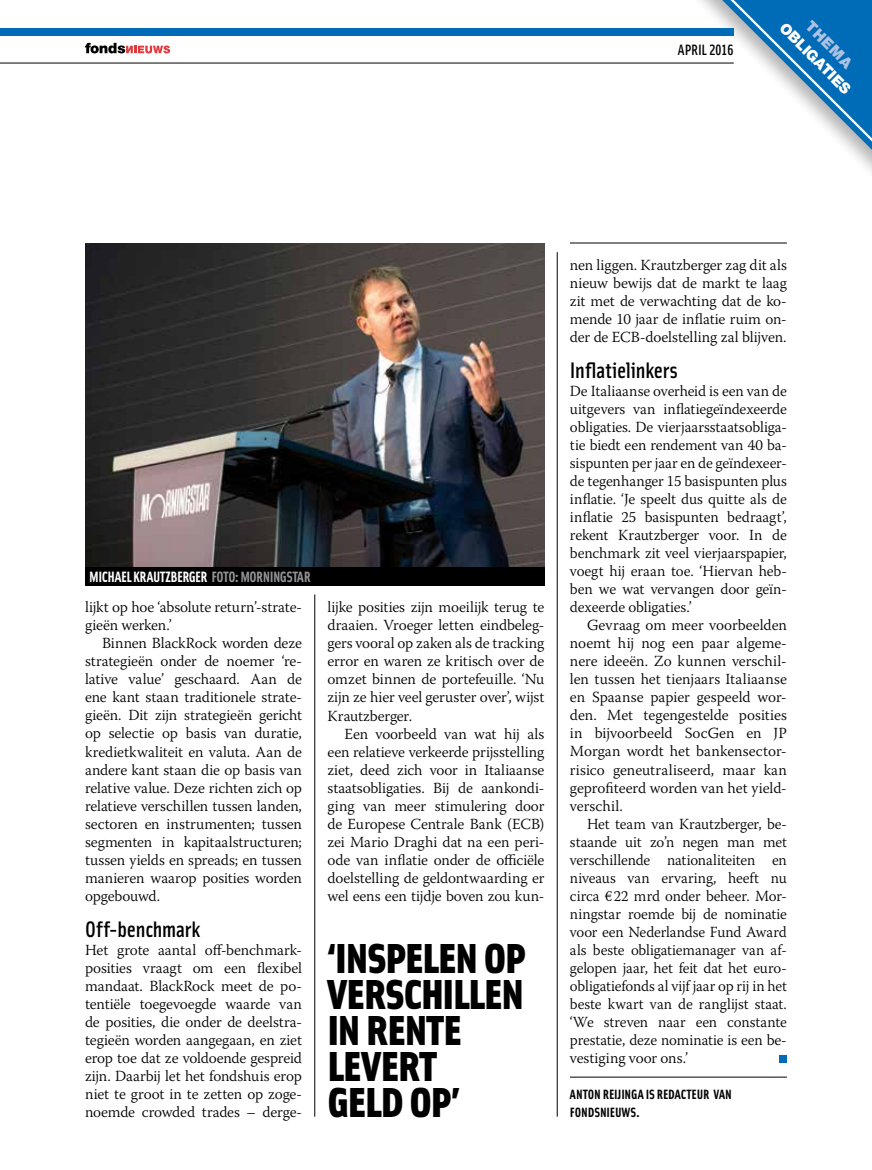
<style>
.page{position:relative;width:872px;height:1170px;background:#fff}
.page>*{position:absolute;margin:0;border:0;box-sizing:border-box;transform-origin:0 0}
.t1{font:900 42px/36px "Solex";letter-spacing:-.025em;color:#000}
.t2{font:22.5px "Solex Medium Lining";letter-spacing:-.01em;color:#000}
.t3{font:300 15.3px/18px "Warnock Pro";letter-spacing:-.005em;color:#000;text-align:justify}
.t4{font:700 15px "Solex";letter-spacing:-.035em;color:#fff}
.t5{font:900 15px "Helvetica Neue";color:#fff}
.t6{font:500 15px "Solex";letter-spacing:-.01em;color:#000}
.t7{font:900 15px "Helvetica Neue";color:#aec2e4}
.t8{font:700 13.5px/18px "Solex";letter-spacing:-.01em;color:#000}
.s1{font-family:"Solex Medium Lining";font-weight:400}
.s2{color:#939598}
</style>
<div class="page">
<hr style="left:314px;top:594px;width:1px;height:522px;background:#000">
<hr style="left:557px;top:252px;width:1px;height:864px;background:#000">
<hr style="left:570px;top:243px;width:217px;height:1px;background:#000">
<div style="left:779px;top:1054px;width:8px;height:8px;background:#006bb6"></div>
<svg style="left:708px;top:0;width:164px;height:165px"></svg>
<hr style="left:570px;top:1076px;width:217px;height:1px;background:#000">
<img style="left:85px;top:243px;width:459px;height:324px">
<div style="left:85px;top:567px;width:459px;height:18px;background:#000"></div>
<div style="left:0;top:29px;width:733px;height:7px;background:#006bb6"></div>
<svg style="left:85px;top:43px;width:85px;height:10px"></svg>
<hr style="left:0;top:63px;width:733px;height:1px;background:#000">
<p class="t6" style="left:678px;top:40px;width:57px">APRIL <span class="s1">2016</span></p>
<p class="t7" style="left:814px;top:17px;width:61px;rotate:45deg">THEMA</p>
<p class="t5" style="left:788px;top:19px;width:95px;rotate:45deg">OBLIGATIES</p>
<p class="t4" style="left:89px;top:566px;width:223px">MICHAEL KRAUTZBERGER <span class="s2">FOTO: MORNINGSTAR</span></p>
<p class="t3" style="left:85px;top:598px;width:218px">lijkt op hoe ‘absolute return’-strate&shy;gieën werken.’</p>
<p class="t3" style="left:85px;top:634px;width:218px;text-indent:17px">Binnen BlackRock worden deze strategieën onder de noemer ‘re&shy;lative value’ geschaard. Aan de ene kant staan traditionele strate&shy;gieën. Dit zijn strategieën gericht op selectie op basis van duratie, kredietkwaliteit en valuta. Aan de andere kant staan die op basis van relative value. Deze richten zich op relatieve verschillen tussen landen, sectoren en instrumenten; tussen segmenten in kapitaalstructuren; tussen yields en spreads; en tussen manieren waarop posities worden opgebouwd.</p>
<h2 class="t2" style="left:85px;top:914px;width:117px">Off-benchmark</h2>
<p class="t3" style="left:85px;top:940px;width:218px">Het grote aantal off-benchmark&shy;posities vraagt om een flexibel mandaat. BlackRock meet de po&shy;tentiële toegevoegde waarde van de posities, die onder de deelstra&shy;tegieën worden aangegaan, en ziet erop toe dat ze voldoende gespreid zijn. Daarbij let het fondshuis erop niet te groot in te zetten op zoge&shy;noemde crowded trades – derge-</p>
<p class="t3" style="left:327px;top:598px;width:218px">lijke posities zijn moeilijk terug te draaien. Vroeger letten eindbeleg&shy;gers vooral op zaken als de tracking error en waren ze kritisch over de omzet binnen de portefeuille. ‘Nu zijn ze hier veel geruster over’, wijst Krautzberger.</p>
<p class="t3" style="left:327px;top:724px;width:218px;text-indent:17px">Een voorbeeld van wat hij als een relatieve verkeerde prijsstelling ziet, deed zich voor in Italiaanse staatsobligaties. Bij de aankondi&shy;ging van meer stimulering door de Europese Centrale Bank (ECB) zei Mario Draghi dat na een peri&shy;ode van inflatie onder de officiële doelstelling de geldontwaarding er wel eens een tijdje boven zou kun-</p>
<h1 class="t1" style="left:327px;top:937px;width:200px">‘INSPELEN OP<br>VERSCHILLEN<br>IN RENTE<br>LEVERT<br>GELD OP’</h1>
<p class="t3" style="left:570px;top:256px;width:218px">nen liggen. Krautzberger zag dit als nieuw bewijs dat de markt te laag zit met de verwachting dat de ko&shy;mende 10 jaar de inflatie ruim on&shy;der de ECB-doelstelling zal blijven.</p>
<h2 class="t2" style="left:570px;top:356px;width:109px">Inflatielinkers</h2>
<p class="t3" style="left:570px;top:382px;width:218px">De Italiaanse overheid is een van de uitgevers van inflatiegeïndexeerde obligaties. De vierjaarsstaatsobliga&shy;tie biedt een rendement van 40 ba&shy;sispunten per jaar en de geïndexeer&shy;de tegenhanger 15 basispunten plus inflatie. ‘Je speelt dus quitte als de inflatie 25 basispunten bedraagt’, rekent Krautzberger voor. In de benchmark zit veel vierjaarspapier, voegt hij eraan toe. ‘Hiervan heb&shy;ben we wat vervangen door geïn&shy;dexeerde obligaties.’</p>
<p class="t3" style="left:570px;top:616px;width:218px;text-indent:17px">Gevraag om meer voorbeelden noemt hij nog een paar algeme&shy;nere ideeën. Zo kunnen verschil&shy;len tussen het tienjaars Italiaanse en Spaanse papier gespeeld wor&shy;den. Met tegengestelde posities in bijvoorbeeld SocGen en JP Morgan wordt het bankensector&shy;risico geneutraliseerd, maar kan geprofiteerd worden van het yield&shy;verschil.</p>
<p class="t3" style="left:570px;top:814px;width:218px;text-indent:17px">Het team van Krautzberger, be&shy;staande uit zo’n negen man met verschillende nationaliteiten en niveaus van ervaring, heeft nu circa €22 mrd onder beheer. Mor&shy;ningstar roemde bij de nominatie voor een Nederlandse Fund Award als beste obligatiemanager van af&shy;gelopen jaar, het feit dat het euro&shy;obligatiefonds al vijf jaar op rij in het beste kwart van de ranglijst staat. ‘We streven naar een constante prestatie, deze nominatie is een be&shy;vestiging voor ons.’</p>
<p class="t8" style="left:570px;top:1084px;width:163px">ANTON REIJINGA IS REDACTEUR VAN<br>FONDSNIEUWS.</p>
</div>
